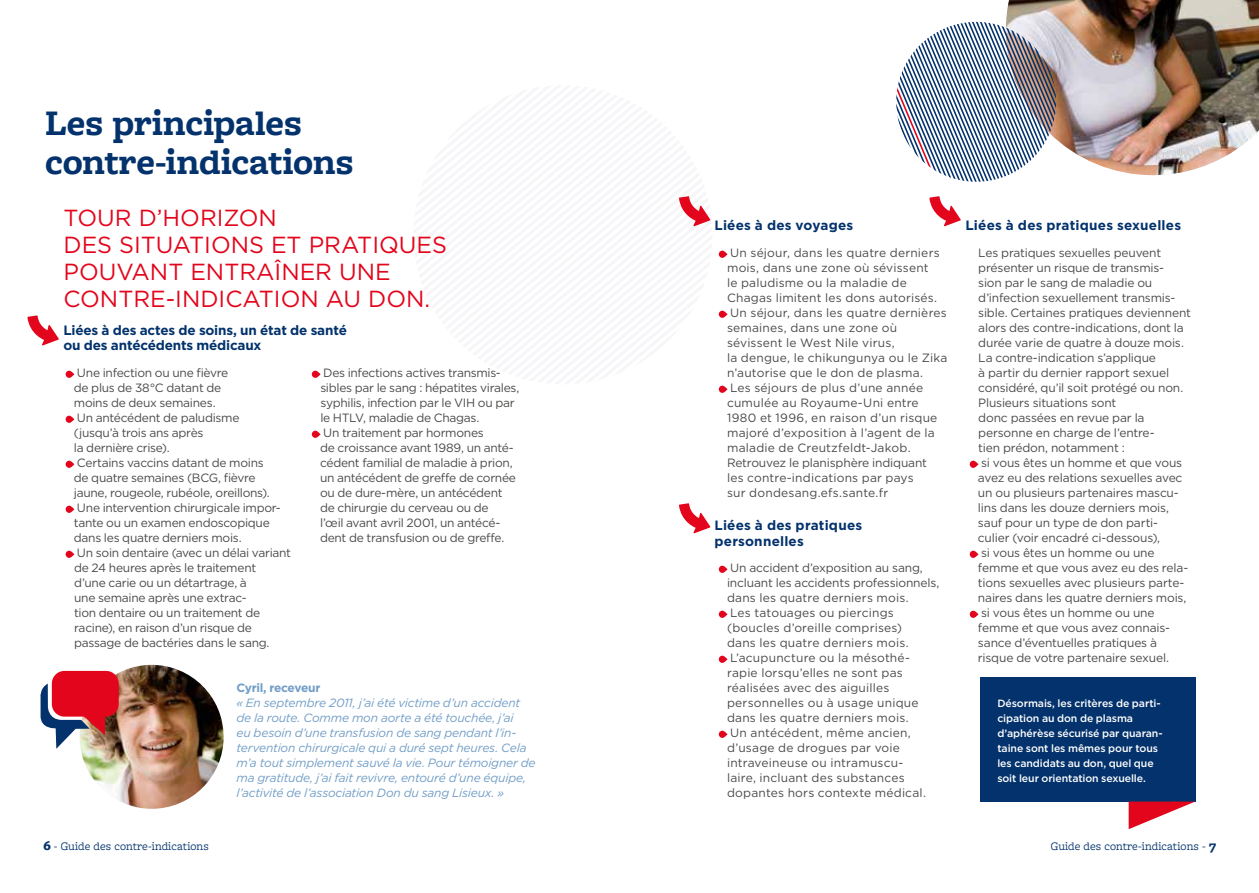
<style>
.page{position:relative;width:1259px;height:893px;background:#fff}
.page>*{position:absolute;margin:0;border:0;box-sizing:border-box;transform-origin:0 0}
.t1{font:700 37.5px/39px "Freight Macro Pro";letter-spacing:-.005em;color:#03326c}
.t2{font:23.25px/27px "Gotham";color:#e3051b}
.t3{font:700 13.5px/16.5px "Gotham";letter-spacing:.005em;color:#03326c}
.t4{font:700 13.5px/15px "Gotham";letter-spacing:-.015em;color:#03326c}
.t5{font:12px/15px "Gotham";letter-spacing:-.015em;color:#4a4a49}
.t6{font:12px/15px "Gotham";letter-spacing:.015em;color:#4a4a49}
.t7{font:italic 12px/15px "Gotham";letter-spacing:-.015em;color:#719dc6}
.t8{font:12px "Freight Macro Pro";color:#03326c}
.t9{font:700 12px "Gotham";letter-spacing:-.025em;color:#719dc6}
.t10{font:500 10.5px/15px "Gotham";letter-spacing:-.01em;color:#fff}
.s1{font-weight:900;font-size:13.5px}
</style>
<div class="page">
<div style="left:980px;top:677px;width:215px;height:125px;background:#03326c"></div>
<div style="left:66px;top:371px;width:8px;height:7px;background:#e3051b;border-radius:4px"></div>
<div style="left:66px;top:416px;width:8px;height:7px;background:#e3051b;border-radius:4px"></div>
<div style="left:66px;top:461px;width:8px;height:7px;background:#e3051b;border-radius:4px"></div>
<div style="left:66px;top:506px;width:8px;height:7px;background:#e3051b;border-radius:4px"></div>
<div style="left:66px;top:551px;width:8px;height:7px;background:#e3051b;border-radius:4px"></div>
<div style="left:312px;top:371px;width:8px;height:7px;background:#e3051b;border-radius:4px"></div>
<div style="left:312px;top:431px;width:8px;height:7px;background:#e3051b;border-radius:4px"></div>
<svg style="left:27px;top:315px;width:32px;height:30px"></svg>
<svg style="left:678px;top:196px;width:33px;height:31px"></svg>
<svg style="left:679px;top:503px;width:31px;height:30px"></svg>
<div style="left:719px;top:251px;width:8px;height:7px;background:#e3051b;border-radius:4px"></div>
<div style="left:719px;top:311px;width:8px;height:7px;background:#e3051b;border-radius:4px"></div>
<div style="left:719px;top:386px;width:8px;height:7px;background:#e3051b;border-radius:4px"></div>
<div style="left:719px;top:566px;width:8px;height:7px;background:#e3051b;border-radius:4px"></div>
<div style="left:719px;top:611px;width:8px;height:7px;background:#e3051b;border-radius:4px"></div>
<div style="left:719px;top:656px;width:8px;height:7px;background:#e3051b;border-radius:4px"></div>
<div style="left:719px;top:731px;width:8px;height:7px;background:#e3051b;border-radius:4px"></div>
<svg style="left:969px;top:461px;width:9px;height:7px"></svg>
<svg style="left:969px;top:551px;width:9px;height:7px"></svg>
<svg style="left:969px;top:611px;width:9px;height:7px"></svg>
<img style="left:80px;top:665px;width:144px;height:144px;border-radius:72px">
<svg style="left:40px;top:671px;width:79px;height:78px"></svg>
<img style="left:896px;top:0;width:363px;height:226px">
<svg style="left:1128px;top:802px;width:66px;height:27px"></svg>
<h1 class="t1" style="left:45px;top:102px;width:310px">Les principales contre-indications</h1>
<h2 class="t2" style="left:63px;top:203px;width:385px">TOUR D’HORIZON<br>DES SITUATIONS ET PRATIQUES<br>POUVANT ENTRAÎNER UNE<br>CONTRE-INDICATION AU DON.</h2>
<p class="t3" style="left:714px;top:217px;width:140px">Liées à des voyages</p>
<p class="t6" style="left:727px;top:245px;width:222px">Un séjour, dans les quatre derniers mois, dans une zone où sévissent<br>le paludisme ou la maladie de<br>Chagas limitent les dons autorisés.<br>Un séjour, dans les quatre dernières semaines, dans une zone où sévissent le West Nile virus,<br>la dengue, le chikungunya ou le Zika n’autorise que le don de plasma.<br>Les séjours de plus d’une année cumulée au Royaume-Uni entre<br>1980 et 1996, en raison d’un risque majoré d’exposition à l’agent de la maladie de Creutzfeldt-Jakob.<br>Retrouvez le planisphère indiquant<br>les contre-indications par pays<br>sur dondesang.efs.sante.fr</p>
<p class="t3" style="left:714px;top:517px;width:149px">Liées à des pratiques personnelles</p>
<p class="t6" style="left:727px;top:560px;width:214px">Un accident d’exposition au sang, incluant les accidents professionnels, dans les quatre derniers mois.<br>Les tatouages ou piercings (boucles d’oreille comprises)<br>dans les quatre derniers mois.<br>L’acupuncture ou la mésothé&shy;rapie lorsqu’elles ne sont pas réalisées avec des aiguilles personnelles ou à usage unique dans les quatre derniers mois.<br>Un antécédent, même ancien, d’usage de drogues par voie intraveineuse ou intramuscu-<br>laire, incluant des substances dopantes hors contexte médical.</p>
<p class="t3" style="left:965px;top:217px;width:217px">Liées à des pratiques sexuelles</p>
<p class="t5" style="left:978px;top:245px;width:214px">Les pratiques sexuelles peuvent présenter un risque de transmis-<br>sion par le sang de maladie ou d’infection sexuellement transmis&shy;sible. Certaines pratiques deviennent alors des contre-indications, dont la durée varie de quatre à douze mois.<br>La contre-indication s’applique<br>à partir du dernier rapport sexuel considéré, qu’il soit protégé ou non.<br>Plusieurs situations sont<br>donc passées en revue par la personne en charge de l’entre-<br>tien prédon, notamment :<br>si vous êtes un homme et que vous avez eu des relations sexuelles avec un ou plusieurs partenaires mascu&shy;lins dans les douze derniers mois, sauf pour un type de don parti&shy;culier (voir encadré ci-dessous),<br>si vous êtes un homme ou une femme et que vous avez eu des rela&shy;tions sexuelles avec plusieurs parte&shy;naires dans les quatre derniers mois, si vous êtes un homme ou une femme et que vous avez connais&shy;sance d’éventuelles pratiques à risque de votre partenaire sexuel.</p>
<p class="t4" style="left:63px;top:322px;width:285px">Liées à des actes de soins, un état de santé ou des antécédents médicaux</p>
<p class="t5" style="left:74px;top:365px;width:219px">Une infection ou une fièvre<br>de plus de 38°C datant de<br>moins de deux semaines.<br>Un antécédent de paludisme<br>(jusqu’à trois ans après<br>la dernière crise).<br>Certains vaccins datant de moins<br>de quatre semaines (BCG, fièvre jaune, rougeole, rubéole, oreillons).<br>Une intervention chirurgicale impor&shy;tante ou un examen endoscopique dans les quatre derniers mois.<br>Un soin dentaire (avec un délai variant de 24 heures après le traitement<br>d’une carie ou un détartrage, à<br>une semaine après une extrac-<br>tion dentaire ou un traitement de racine), en raison d’un risque de passage de bactéries dans le sang.</p>
<p class="t5" style="left:320px;top:365px;width:201px">Des infections actives transmis&shy;sibles par le sang : hépatites virales, syphilis, infection par le VIH ou par le HTLV, maladie de Chagas.<br>Un traitement par hormones<br>de croissance avant 1989, un anté&shy;cédent familial de maladie à prion, un antécédent de greffe de cornée ou de dure-mère, un antécédent de chirurgie du cerveau ou de<br>l’œil avant avril 2001, un antécé&shy;dent de transfusion ou de greffe.</p>
<p class="t9" style="left:236px;top:680px;width:85px">Cyril, receveur</p>
<p class="t7" style="left:236px;top:695px;width:301px">« En septembre 2011, j’ai été victime d’un accident de la route. Comme mon aorte a été touchée, j’ai<br>eu besoin d’une transfusion de sang pendant l’in&shy;tervention chirurgicale qui a duré sept heures. Cela m’a tout simplement sauvé la vie. Pour témoigner de ma gratitude, j’ai fait revivre, entouré d’une équipe, l’activité de l’association Don du sang Lisieux. »</p>
<p class="t10" style="left:997px;top:695px;width:167px">Désormais, les critères de parti&shy;cipation au don de plasma d’aphérèse sécurisé par quaran&shy;taine sont les mêmes pour tous les candidats au don, quel que soit leur orientation sexuelle.</p>
<p class="t8" style="left:44px;top:838px;width:167px"><span class="s1">6</span> - Guide des contre-indications</p>
<p class="t8" style="left:1051px;top:838px;width:167px">Guide des contre-indications - <span class="s1">7</span></p>
</div>
